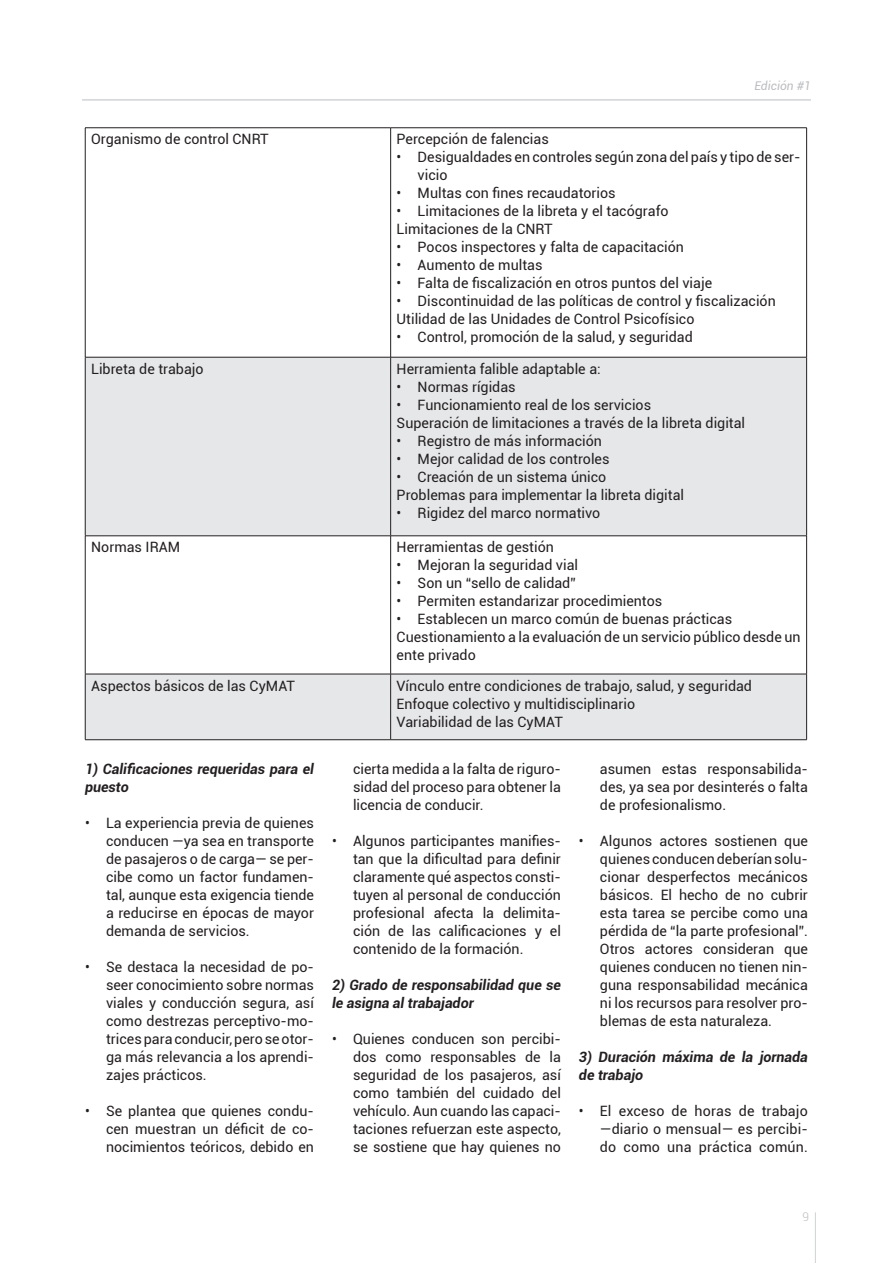
<style>
.page{position:relative;width:893px;height:1263px;background:#fff}
.page>*{position:absolute;margin:0;border:0;box-sizing:border-box;transform-origin:0 0}
.t1{font:14.25px/18px "Roboto";color:#231f20;text-align:justify}
.t2{font:italic 700 14.25px/18px "Roboto";color:#231f20}
.t3{font:italic 12px "Roboto";color:#bcbdc0}
.t4{font:300 12px "Roboto";color:#bcbdc0}
</style>
<div class="page">
<hr style="left:82px;top:100px;width:729px;height:1px;background:#bcbdc0">
<hr style="left:815px;top:1212px;width:1px;height:51px;background:#d1d2d4">
<svg style="left:86px;top:358px;width:720px;height:381px;fill:#e6e7e9"></svg>
<hr style="left:85px;top:357px;width:1px;height:179px;background:#231f20">
<hr style="left:390px;top:357px;width:1px;height:179px;background:#231f20">
<hr style="left:806px;top:357px;width:1px;height:179px;background:#231f20">
<hr style="left:85px;top:674px;width:1px;height:65px;background:#231f20">
<hr style="left:85px;top:739px;width:306px;height:1px;background:#231f20">
<hr style="left:390px;top:674px;width:1px;height:65px;background:#231f20">
<hr style="left:806px;top:674px;width:1px;height:65px;background:#231f20">
<hr style="left:391px;top:739px;width:416px;height:1px;background:#231f20">
<hr style="left:85px;top:127px;width:306px;height:1px;background:#231f20">
<hr style="left:85px;top:128px;width:1px;height:229px;background:#231f20">
<hr style="left:85px;top:357px;width:306px;height:1px;background:#231f20">
<hr style="left:391px;top:127px;width:416px;height:1px;background:#231f20">
<hr style="left:390px;top:128px;width:1px;height:229px;background:#231f20">
<hr style="left:806px;top:128px;width:1px;height:229px;background:#231f20">
<hr style="left:391px;top:357px;width:416px;height:1px;background:#231f20">
<hr style="left:85px;top:535px;width:306px;height:1px;background:#231f20">
<hr style="left:85px;top:536px;width:1px;height:138px;background:#231f20">
<hr style="left:85px;top:674px;width:306px;height:1px;background:#231f20">
<hr style="left:391px;top:535px;width:416px;height:1px;background:#231f20">
<hr style="left:390px;top:536px;width:1px;height:138px;background:#231f20">
<hr style="left:806px;top:536px;width:1px;height:138px;background:#231f20">
<hr style="left:391px;top:674px;width:416px;height:1px;background:#231f20">
<p class="t3" style="left:754px;top:78px;width:58px">Edición #1</p>
<p class="t1" style="left:91px;top:130px;width:179px">Organismo de control CNRT</p>
<p class="t1" style="left:397px;top:130px;width:154px">Percepción de falencias</p>
<p class="t1" style="left:418px;top:148px;width:384px;text-indent:-21px">• Desigualdades en controles según zona del país y tipo de ser&shy;vicio</p>
<p class="t1" style="left:397px;top:184px;width:221px">• Multas con fines recaudatorios</p>
<p class="t1" style="left:397px;top:202px;width:273px">• Limitaciones de la libreta y el tacógrafo<br>Limitaciones de la CNRT</p>
<p class="t1" style="left:397px;top:238px;width:289px">• Pocos inspectores y falta de capacitación</p>
<p class="t1" style="left:397px;top:256px;width:147px">• Aumento de multas</p>
<p class="t1" style="left:397px;top:274px;width:317px">• Falta de fiscalización en otros puntos del viaje</p>
<p class="t1" style="left:397px;top:292px;width:381px">• Discontinuidad de las políticas de control y fiscalización<br>Utilidad de las Unidades de Control Psicofísico</p>
<p class="t1" style="left:397px;top:328px;width:298px">• Control, promoción de la salud, y seguridad</p>
<p class="t1" style="left:91px;top:359px;width:114px">Libreta de trabajo</p>
<p class="t1" style="left:397px;top:359px;width:206px">Herramienta falible adaptable a:</p>
<p class="t1" style="left:397px;top:377px;width:121px">• Normas rígidas</p>
<p class="t1" style="left:397px;top:395px;width:350px">• Funcionamiento real de los servicios<br>Superación de limitaciones a través de la libreta digital</p>
<p class="t1" style="left:397px;top:431px;width:207px">• Registro de más información</p>
<p class="t1" style="left:397px;top:449px;width:214px">• Mejor calidad de los controles</p>
<p class="t1" style="left:397px;top:467px;width:289px">• Creación de un sistema único<br>Problemas para implementar la libreta digital</p>
<p class="t1" style="left:397px;top:503px;width:205px">• Rigidez del marco normativo</p>
<p class="t1" style="left:91px;top:538px;width:90px">Normas IRAM</p>
<p class="t1" style="left:397px;top:538px;width:159px">Herramientas de gestión</p>
<p class="t1" style="left:397px;top:556px;width:183px">• Mejoran la seguridad vial</p>
<p class="t1" style="left:397px;top:574px;width:181px">• Son un “sello de calidad”</p>
<p class="t1" style="left:397px;top:592px;width:267px">• Permiten estandarizar procedimientos</p>
<p class="t1" style="left:397px;top:610px;width:405px;text-align:left">• Establecen un marco común de buenas prácticas<br>Cuestionamiento a la evaluación de un servicio público desde un ente privado</p>
<p class="t1" style="left:91px;top:676px;width:205px">Aspectos básicos de las CyMAT</p>
<p class="t1" style="left:397px;top:676px;width:357px;text-align:left">Vínculo entre condiciones de trabajo, salud, y seguridad<br>Enfoque colectivo y multidisciplinario<br>Variabilidad de las CyMAT</p>
<p class="t2" style="left:85px;top:759px;width:230px">1) Calificaciones requeridas para el puesto</p>
<p class="t1" style="left:106px;top:813px;width:209px;text-indent:-21px">• La experiencia previa de quienes conducen —ya sea en transporte de pasajeros o de carga— se per&shy;cibe como un factor fundamen&shy;tal, aunque esta exigencia tiende a reducirse en épocas de mayor demanda de servicios.</p>
<p class="t1" style="left:106px;top:957px;width:209px;text-indent:-21px">• Se destaca la necesidad de po&shy;seer conocimiento sobre normas viales y conducción segura, así como destrezas perceptivo-mo&shy;trices para conducir, pero se otor&shy;ga más relevancia a los aprendi&shy;zajes prácticos.</p>
<p class="t1" style="left:106px;top:1101px;width:209px;text-indent:-21px">• Se plantea que quienes condu&shy;cen muestran un déficit de co&shy;nocimientos teóricos, debido en</p>
<p class="t1" style="left:353px;top:759px;width:209px">cierta medida a la falta de riguro&shy;sidad del proceso para obtener la licencia de conducir.</p>
<p class="t1" style="left:353px;top:831px;width:209px;text-indent:-21px">• Algunos participantes manifies&shy;tan que la dificultad para definir claramente qué aspectos consti&shy;tuyen al personal de conducción profesional afecta la delimita&shy;ción de las calificaciones y el contenido de la formación.</p>
<p class="t2" style="left:332px;top:975px;width:230px">2) Grado de responsabilidad que se le asigna al trabajador</p>
<p class="t1" style="left:353px;top:1029px;width:209px;text-indent:-21px">• Quienes conducen son percibi&shy;dos como responsables de la seguridad de los pasajeros, así como también del cuidado del vehículo. Aun cuando las capaci&shy;taciones refuerzan este aspecto, se sostiene que hay quienes no</p>
<p class="t1" style="left:600px;top:759px;width:209px">asumen estas responsabilida&shy;des, ya sea por desinterés o falta de profesionalismo.</p>
<p class="t1" style="left:600px;top:831px;width:209px;text-indent:-21px">• Algunos actores sostienen que quienes conducen deberían solu&shy;cionar desperfectos mecánicos básicos. El hecho de no cubrir esta tarea se percibe como una pérdida de “la parte profesional”.<br>Otros actores consideran que quienes conducen no tienen nin&shy;guna responsabilidad mecánica ni los recursos para resolver pro&shy;blemas de esta naturaleza.</p>
<p class="t2" style="left:579px;top:1047px;width:230px">3) Duración máxima de la jornada de trabajo</p>
<p class="t1" style="left:600px;top:1101px;width:209px;text-indent:-21px">• El exceso de horas de trabajo —diario o mensual— es percibi&shy;do como una práctica común.</p>
<p class="t4" style="left:802px;top:1209px;width:8px">9</p>
</div>
